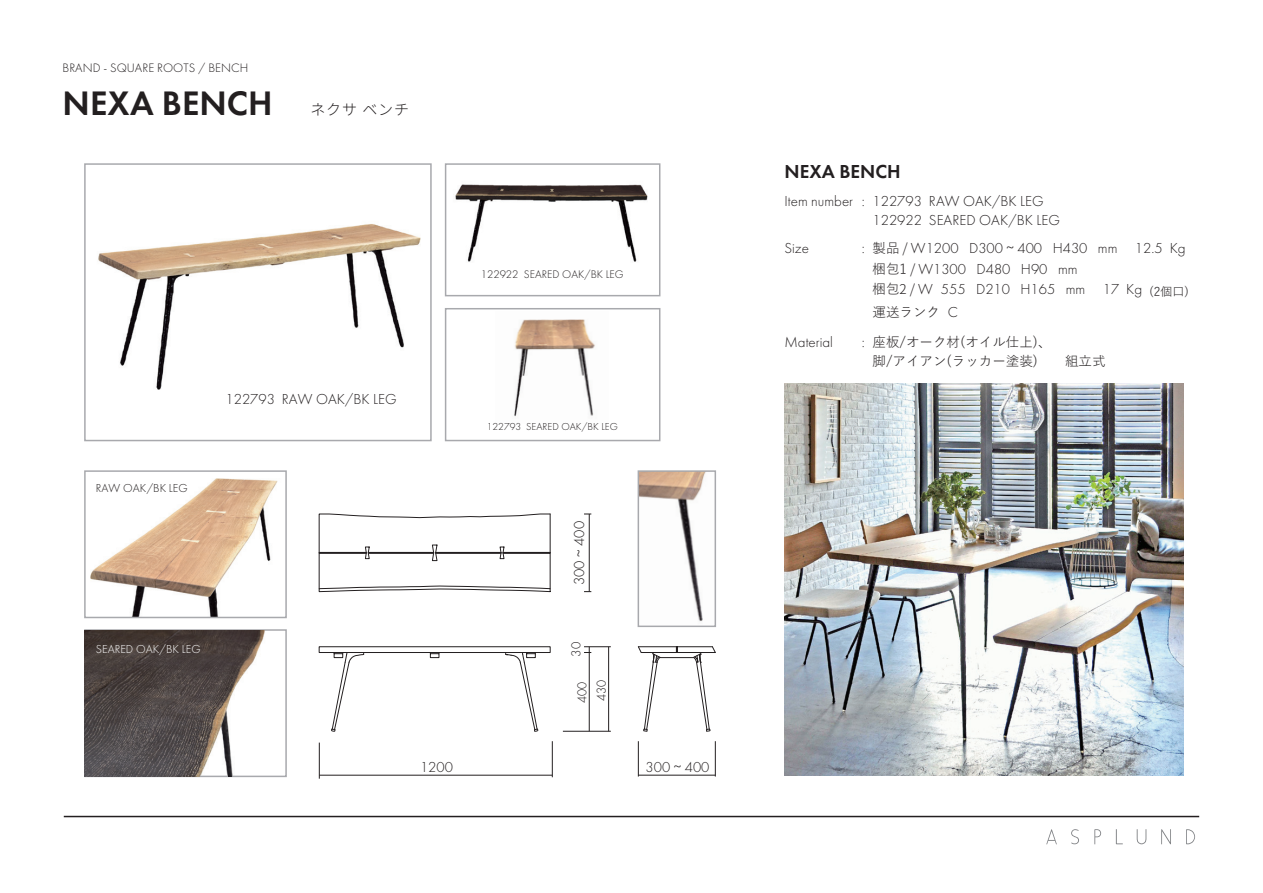
<style>
.page{position:relative;width:1263px;height:893px;background:#fff}
.page>*{position:absolute;margin:0;border:0;box-sizing:border-box;transform-origin:0 0}
.t1{font:600 35.25px "Futura PT";color:#231f20}
.t2{font:600 19.5px "Futura PT";color:#231f20}
.t3{font:300 15px/18.8px "Futura PT";color:#231f20}
.t4{font:300 15px "Noto Sans CJ Kkr";letter-spacing:.06em;color:#231f20}
.t5{font:13.5px/19.5px "Yu Gothic";color:#231f20}
.t6{font:300 13.5px/19.4px "Futura PT";color:#231f20;scale:.95 1}
.t7{font:300 13.5px "Futura PT";color:#231f20}
.t8{font:300 12.75px "Futura PT";color:#231f20}
.t9{font:300 12px "Futura PT";color:#fff}
.t10{font:300 12px "Futura PT";color:#231f20}
.t11{font:300 11.4px "Futura PT";color:#231f20}
.t12{font:300 10.5px "Futura PT";color:#231f20}
.s1{font-family:"Koz Go Pr 6 N";font-weight:400}
.s2{font-family:"Yu Gothic";font-weight:400;font-size:13.5px}
.s3{font-family:"Noto Sans CJ Kkr";font-size:13.5px}
.s4{font-family:"Futura PT";font-weight:300;font-size:15px}
</style>
<div class="page">
<svg style="left:1046px;top:829px;width:11px;height:15px"></svg>
<svg style="left:1071px;top:829px;width:8px;height:15px"></svg>
<svg style="left:1137px;top:829px;width:9px;height:15px"></svg>
<svg style="left:1094px;top:829px;width:7px;height:15px"></svg>
<svg style="left:1116px;top:829px;width:7px;height:15px"></svg>
<svg style="left:1161px;top:829px;width:10px;height:15px"></svg>
<svg style="left:1186px;top:829px;width:9px;height:15px"></svg>
<hr style="left:64px;top:816px;width:1135px;height:1px;background:#231f20">
<img style="left:784px;top:384px;width:399px;height:392px">
<div style="left:84px;top:163px;width:348px;height:278px;border:2px solid #a8a9ad"></div>
<div style="left:445px;top:308px;width:215px;height:133px;border:2px solid #a8a9ad"></div>
<div style="left:445px;top:163px;width:215px;height:133px;border:2px solid #a8a9ad"></div>
<hr style="left:638px;top:775px;width:77px;height:1px;background:#231f20">
<hr style="left:715px;top:741px;width:1px;height:35px;background:#231f20">
<hr style="left:638px;top:741px;width:1px;height:35px;background:#231f20">
<hr style="left:589px;top:647px;width:1px;height:84px;background:#231f20">
<hr style="left:589px;top:514px;width:1px;height:78px;background:#231f20">
<hr style="left:608px;top:647px;width:1px;height:84px;background:#231f20">
<svg style="left:584px;top:646px;width:27px;height:7px"></svg>
<hr style="left:563px;top:731px;width:48px;height:1px;background:#231f20">
<hr style="left:319px;top:775px;width:233px;height:1px;background:#231f20">
<hr style="left:552px;top:741px;width:1px;height:36px;background:#231f20">
<hr style="left:319px;top:743px;width:1px;height:36px;background:#231f20">
<div style="left:84px;top:629px;width:203px;height:148px;border:2px solid #a8a9ad"></div>
<img style="left:90px;top:478px;width:188px;height:137px">
<div style="left:84px;top:470px;width:203px;height:148px;border:2px solid #a8a9ad"></div>
<img style="left:85px;top:630px;width:201px;height:146px">
<img style="left:98px;top:224px;width:322px;height:166px">
<img style="left:514px;top:319px;width:81px;height:98px">
<img style="left:641px;top:473px;width:65px;height:149px">
<div style="left:638px;top:470px;width:78px;height:157px;border:2px solid #a8a9ad"></div>
<img style="left:455px;top:184px;width:193px;height:78px">
<div style="left:319px;top:646px;width:231px;height:7px;border:1px solid #231f20"></div>
<svg style="left:331px;top:652px;width:33px;height:80px"></svg>
<svg style="left:430px;top:652px;width:10px;height:6px"></svg>
<svg style="left:505px;top:652px;width:33px;height:80px"></svg>
<svg style="left:637px;top:646px;width:79px;height:86px"></svg>
<hr style="left:550px;top:553px;width:1px;height:36px;background:#231f20">
<hr style="left:319px;top:553px;width:1px;height:36px;background:#231f20">
<svg style="left:318px;top:585px;width:233px;height:7px"></svg>
<svg style="left:318px;top:513px;width:233px;height:48px"></svg>
<p class="t8" style="left:63px;top:61px;width:187px">BRAND - SQUARE ROOTS / BENCH</p>
<h1 class="t1" style="left:63px;top:81px;width:212px">NEXA BENCH</h1>
<p class="t4" style="left:310px;top:101px;width:100px">ネクサ ベンチ</p>
<p class="t11" style="left:481px;top:268px;width:144px">122922 SEARED OAK/BK LEG</p>
<p class="t10" style="left:96px;top:481px;width:93px">RAW OAK/BK LEG</p>
<p class="t3" style="left:226px;top:390px;width:173px">122793 RAW OAK/BK LEG</p>
<p class="t9" style="left:96px;top:642px;width:106px">SEARED OAK/BK LEG</p>
<p class="t3" style="left:420px;top:758px;width:34px">1200</p>
<p class="t12" style="left:487px;top:421px;width:133px">122793 SEARED OAK/BK LEG</p>
<p class="t3" style="left:570px;top:585px;width:65px;rotate:-90deg">300 <span class="s1">~</span> 400</p>
<p class="t7" style="left:568px;top:657px;width:16px;rotate:-90deg">30</p>
<p class="t6" style="left:572px;top:703px;width:26px;rotate:-90deg">400<br>430</p>
<p class="t3" style="left:646px;top:758px;width:65px">300 <span class="s1">~</span> 400</p>
<h2 class="t2" style="left:784px;top:160px;width:118px">NEXA BENCH</h2>
<p class="t3" style="left:873px;top:192px;width:189px;text-indent:-88px">Item number : 122793 RAW OAK/BK LEG<br>122922 SEARED OAK/BK LEG</p>
<p class="t3" style="left:784px;top:238px;width:26px">Size</p>
<p class="t3" style="left:862px;top:238px;width:325px">: <span class="s2">製品</span> <span class="s3">/</span> W1200 D300 <span class="s1">~</span> 400 H430 mm 12.5 Kg</p>
<p class="t3" style="left:872px;top:259px;width:318px;line-height:20.4px"><span class="s2">梱包1</span> <span class="s3">/</span> W1300 D480 H90 mm<br><span class="s2">梱包</span><span class="s3">2 /</span> W 555 D210 H165 mm 17 Kg <sub>(2個口)</sub></p>
<p class="t5" style="left:873px;top:301px;width:87px">運送ランク <span class="s4">C</span></p>
<p class="t3" style="left:784px;top:332px;width:50px">Material</p>
<p class="t5" style="left:872px;top:330px;width:234px;text-indent:-11px"><span class="s4">:</span> 座板/オーク材(オイル仕上)、<br>脚/アイアン(ラッカー塗装)　　組立式</p>
</div>
